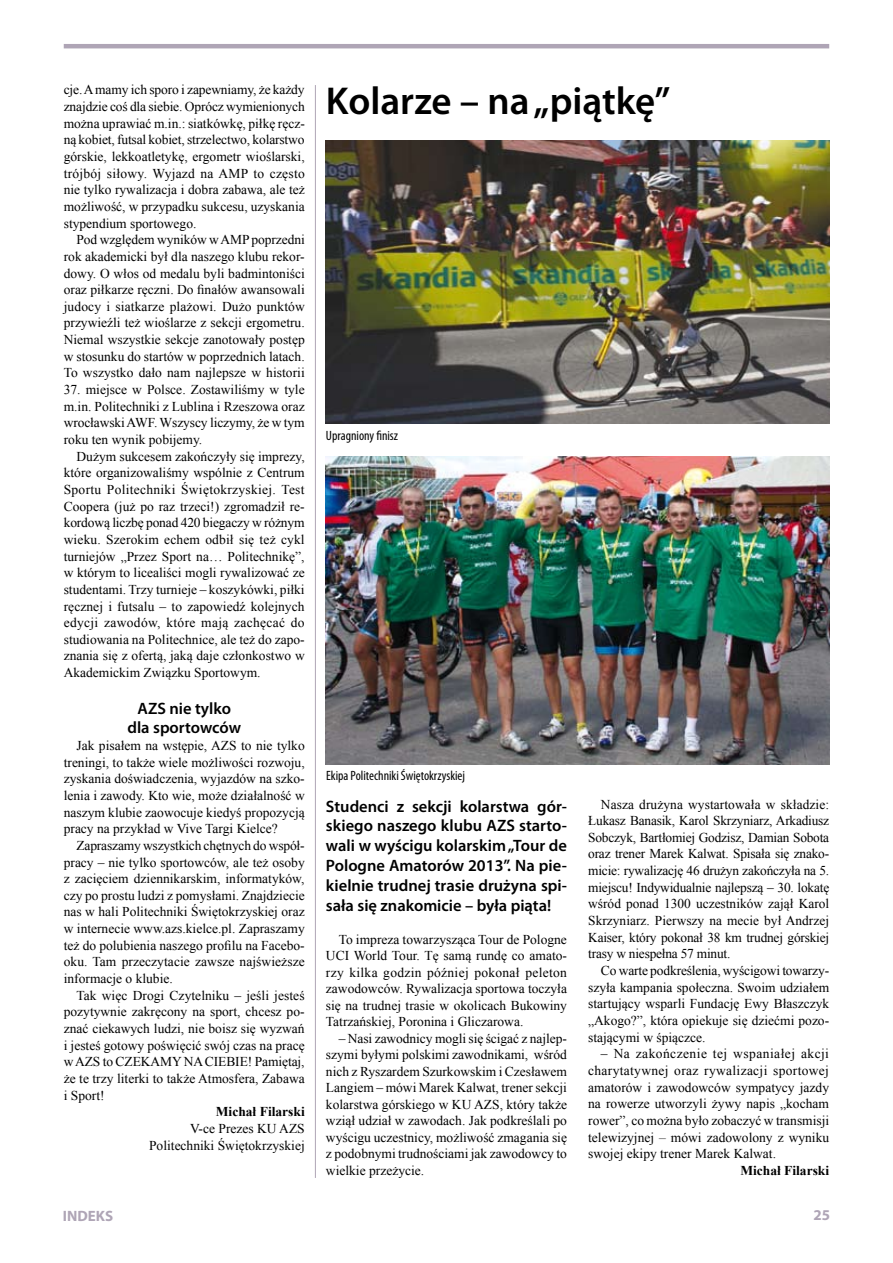
<style>
.page{position:relative;width:893px;height:1263px;background:#fff}
.page>*{position:absolute;margin:0;border:0;box-sizing:border-box;transform-origin:0 0}
.t1{font:600 39px "Myriad Pro";color:#000}
.t2{font:600 16.5px/19.8px "Myriad Pro";color:#000;text-align:center}
.t3{font:700 15px "Myriad Pro";color:#afa5b6}
.t4{font:13.5px/16.6px "Times New Roman";color:#000;text-align:justify}
.t5{font:condensed 13.5px "Myriad Pro";color:#000}
.t6{font:700 13.5px "Times New Roman";color:#000}
.s1{font-style:italic}
</style>
<div class="page">
<hr style="left:64px;top:44px;width:765px;height:4px;background:#afa5b6">
<hr style="left:315px;top:85px;width:1px;height:1093px;background:#afa5b6">
<img style="left:326px;top:140px;width:503px;height:284px">
<img style="left:326px;top:456px;width:503px;height:308px">
<p class="t4" style="left:64px;top:81px;width:243px">cje. A mamy ich sporo i zapewniamy, że każdy znajdzie coś dla siebie. Oprócz wymienionych można uprawiać m.in.: siatkówkę, piłkę ręcz&shy;ną kobiet, futsal kobiet, strzelectwo, kolarstwo górskie, lekkoatletykę, ergometr wioślarski, trójbój siłowy. Wyjazd na AMP to często nie tylko rywalizacja i dobra zabawa, ale też możliwość, w przypadku sukcesu, uzyskania stypendium sportowego.</p>
<p class="t4" style="left:64px;top:231px;width:243px;text-indent:13px">Pod względem wyników w AMP poprzedni rok akademicki był dla naszego klubu rekor&shy;dowy. O włos od medalu byli badmintoniści oraz piłkarze ręczni. Do finałów awansowali judocy i siatkarze plażowi. Dużo punktów przywieźli też wioślarze z sekcji ergometru.<br>Niemal wszystkie sekcje zanotowały postęp w stosunku do startów w poprzednich latach.<br>To wszystko dało nam najlepsze w historii</p>
<p class="t4" style="left:64px;top:381px;width:243px">37. miejsce w Polsce. Zostawiliśmy w tyle m.in. Politechniki z Lublina i Rzeszowa oraz wrocławski AWF. Wszyscy liczymy, że w tym roku ten wynik pobijemy.</p>
<p class="t4" style="left:64px;top:448px;width:242px;text-indent:13px">Dużym sukcesem zakończyły się imprezy, które organizowaliśmy wspólnie z Centrum Sportu Politechniki Świętokrzyskiej. Test Coopera (już po raz trzeci!) zgromadził re&shy;kordową liczbę ponad 420 biegaczy w różnym wieku. Szerokim echem odbił się też cykl turniejów „Przez Sport na… Politechnikę”, w którym to licealiści mogli rywalizować ze studentami. Trzy turnieje – koszykówki, piłki ręcznej i futsalu – to zapowiedź kolejnych edycji zawodów, które mają zachęcać do studiowania na Politechnice, ale też do zapo&shy;znania się z ofertą, jaką daje członkostwo w Akademickim Związku Sportowym.</p>
<p class="t2" style="left:127px;top:698px;width:115px">AZS nie tylko dla sportowców</p>
<p class="t4" style="left:64px;top:737px;width:243px;text-indent:13px">Jak pisałem na wstępie, AZS to nie tylko treningi, to także wiele możliwości rozwoju, zyskania doświadczenia, wyjazdów na szko&shy;lenia i zawody. Kto wie, może działalność w naszym klubie zaowocuje kiedyś propozycją pracy na przykład w Vive Targi Kielce?</p>
<p class="t4" style="left:64px;top:837px;width:243px;text-indent:13px">Zapraszamy wszystkich chętnych do współ&shy;pracy – nie tylko sportowców, ale też osoby z zacięciem dziennikarskim, informatyków, czy po prostu ludzi z pomysłami. Znajdziecie nas w hali Politechniki Świętokrzyskiej oraz w internecie www.azs.kielce.pl. Zapraszamy też do polubienia naszego profilu na Facebo&shy;oku. Tam przeczytacie zawsze najświeższe informacje o klubie.</p>
<p class="t4" style="left:64px;top:987px;width:243px;text-indent:13px">Tak więc Drogi Czytelniku – jeśli jesteś pozytywnie zakręcony na sport, chcesz po&shy;znać ciekawych ludzi, nie boisz się wyzwań i jesteś gotowy poświęcić swój czas na pracę w AZS to CZEKAMY NA CIEBIE! Pamiętaj, że te trzy literki to także Atmosfera, Zabawa i Sport!</p>
<p class="t6" style="left:216px;top:1102px;width:90px">Michał Filarski</p>
<p class="t4" style="left:149px;top:1120px;width:157px;text-align:right">V-ce Prezes KU AZS<br>Politechniki Świętokrzyskiej</p>
<h1 class="t1" style="left:326px;top:76px;width:346px">Kolarze – na „piątkę”</h1>
<p class="t5" style="left:326px;top:427px;width:74px">Upragniony finisz</p>
<p class="t5" style="left:326px;top:767px;width:140px">Ekipa Politechniki Świętokrzyskiej</p>
<p class="t2" style="left:326px;top:796px;width:242px;text-align:justify">Studenci z sekcji kolarstwa gór&shy;skiego naszego klubu AZS starto&shy;wali w wyścigu kolarskim „Tour de Pologne Amatorów 2013”. Na pie&shy;kielnie trudnej trasie drużyna spi&shy;sała się znakomicie – była piąta!</p>
<p class="t4" style="left:326px;top:930px;width:243px;text-indent:13px">To impreza towarzysząca Tour de Pologne UCI World Tour. Tę samą rundę co amato&shy;rzy kilka godzin później pokonał peleton zawodowców. Rywalizacja sportowa toczyła się na trudnej trasie w okolicach Bukowiny Tatrzańskiej, Poronina i Gliczarowa.</p>
<p class="t4" style="left:326px;top:1029px;width:243px;text-indent:13px">– Nasi zawodnicy mogli się ścigać z najlep&shy;szymi byłymi polskimi zawodnikami, wśród nich z Ryszardem Szurkowskim i Czesławem Langiem – mówi Marek Kalwat, trener sekcji kolarstwa górskiego w KU AZS, który także wziął udział w zawodach. Jak podkreślali po wyścigu uczestnicy, możliwość zmagania się z podobnymi trudnościami jak zawodowcy to wielkie przeżycie.</p>
<p class="t4" style="left:588px;top:795px;width:243px;text-indent:13px">Nasza drużyna wystartowała w składzie:<br>Łukasz Banasik, Karol Skrzyniarz, Arkadiusz Sobczyk, Bartłomiej Godzisz, Damian Sobota oraz trener Marek Kalwat. Spisała się znako&shy;micie: rywalizację 46 drużyn zakończyła na 5. miejscu! Indywidualnie najlepszą – 30. lokatę wśród ponad 1300 uczestników zajął Karol Skrzyniarz. Pierwszy na mecie był Andrzej Kaiser, który pokonał 38 km trudnej górskiej trasy w niespełna 57 minut.</p>
<p class="t4" style="left:588px;top:962px;width:243px;text-indent:13px">Co warte podkreślenia, wyścigowi towarzy&shy;szyła kampania społeczna. Swoim udziałem startujący wsparli Fundację Ewy Błaszczyk „Akogo?”, która opiekuje się dziećmi pozo&shy;stającymi w śpiączce.</p>
<p class="t4" style="left:588px;top:1045px;width:243px;text-indent:13px">– Na zakończenie tej wspaniałej akcji charytatywnej oraz rywalizacji sportowej amatorów i zawodowców sympatycy jazdy na rowerze utworzyli żywy napis „kocham rower”, co można było zobaczyć w transmisji telewizyjnej <span class="s1">–</span> mówi zadowolony z wyniku swojej ekipy trener Marek Kalwat.</p>
<p class="t6" style="left:740px;top:1161px;width:90px">Michał Filarski</p>
<p class="t3" style="left:63px;top:1206px;width:52px">INDEKS</p>
<p class="t3" style="left:813px;top:1205px;width:18px">25</p>
</div>
